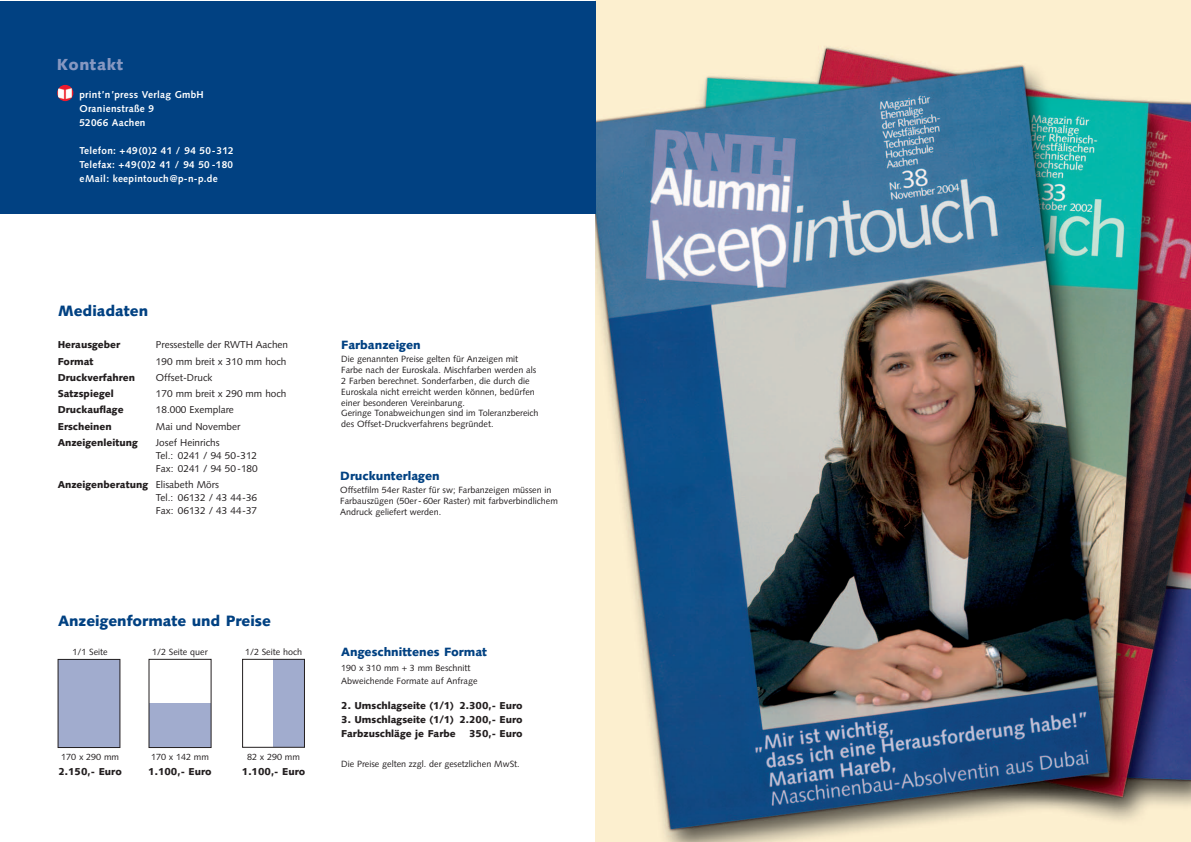
<style>
.page{position:relative;width:1191px;height:842px;background:#fff}
.page>*{position:absolute;margin:0;border:0;box-sizing:border-box;transform-origin:0 0}
.t1{font:900 16px "Syntax";letter-spacing:.03em;color:#8798c1}
.t2{font:900 15px "Syntax";color:#014182}
.t3{font:900 12px "Syntax";color:#014182}
.t4{font:10px/13px "Syntax";color:#231f20}
.t5{font:900 10px/14px "Syntax";color:#231f20}
.t6{font:700 10px/14px "Syntax";letter-spacing:.03em;color:#fff}
.t7{font:9px/10.8px "Syntax";color:#231f20}
.s1{font-weight:900}
</style>
<div class="page">
<img style="left:595px;top:1px;width:595px;height:841px">
<div style="left:0;top:1px;width:595px;height:212px;background:#014182"></div>
<div style="left:58px;top:659px;width:62px;height:88px;background:#a1acce"></div>
<div style="left:58px;top:659px;width:62px;height:89px;border:1px solid #231f20"></div>
<img style="left:57px;top:85px;width:16px;height:16px;border-radius:50%">
<svg style="left:148px;top:659px;width:157px;height:89px"></svg>
<h1 class="t1" style="left:57px;top:58px;width:68px">Kontakt</h1>
<p class="t6" style="left:79px;top:88px;width:126px">print’n’press Verlag GmbH<br>Oranienstraße 9<br>52066 Aachen</p>
<p class="t6" style="left:79px;top:144px;width:156px;text-align:justify">Telefon: +49(0)2 41 / 94 50-312<br>Telefax: +49(0)2 41 / 94 50 -180 eMail: keepintouch@p-n-p.de</p>
<h2 class="t2" style="left:58px;top:305px;width:91px">Mediadaten</h2>
<p class="t5" style="left:58px;top:339px;width:64px">Herausgeber</p>
<p class="t4" style="left:156px;top:339px;width:134px">Pressestelle der RWTH Aachen</p>
<p class="t5" style="left:58px;top:355px;width:37px">Format</p>
<p class="t4" style="left:156px;top:355px;width:132px">190 mm breit x 310 mm hoch</p>
<p class="t5" style="left:58px;top:371px;width:79px">Druckverfahren</p>
<p class="t4" style="left:156px;top:372px;width:58px">Offset-Druck</p>
<p class="t5" style="left:58px;top:387px;width:57px">Satzspiegel</p>
<p class="t4" style="left:156px;top:388px;width:132px">170 mm breit x 290 mm hoch</p>
<p class="t5" style="left:58px;top:404px;width:67px">Druckauflage</p>
<p class="t4" style="left:156px;top:404px;width:79px">18.000 Exemplare</p>
<p class="t5" style="left:58px;top:420px;width:56px">Erscheinen</p>
<p class="t4" style="left:156px;top:421px;width:86px">Mai und November</p>
<p class="t5" style="left:58px;top:436px;width:82px">Anzeigenleitung</p>
<p class="t4" style="left:156px;top:437px;width:103px">Josef Heinrichs<br>Tel.: 0241 / 94 50-312<br>Fax: 0241 / 94 50-180</p>
<p class="t4" style="left:156px;top:479px;width:103px;text-indent:-98px"><span class="s1">Anzeigenberatung</span> Elisabeth Mörs<br>Tel.: 06132 / 43 44-36<br>Fax: 06132 / 43 44-37</p>
<h3 class="t3" style="left:341px;top:340px;width:81px">Farbanzeigen</h3>
<p class="t7" style="left:341px;top:355px;width:199px">Die genannten Preise gelten für Anzeigen mit Farbe nach der Euroskala. Mischfarben werden als 2 Farben berechnet. Sonderfarben, die durch die Euroskala nicht erreicht werden können, bedürfen einer besonderen Vereinbarung.<br>Geringe Tonabweichungen sind im Toleranzbereich des Offset-Druckverfahrens begründet.</p>
<h3 class="t3" style="left:340px;top:471px;width:101px">Druckunterlagen</h3>
<p class="t7" style="left:340px;top:486px;width:219px">Offsetfilm 54er Raster für sw; Farbanzeigen müssen in<br>Farbauszügen (50er- 60er Raster) mit farbverbindlichem<br>Andruck geliefert werden.</p>
<h2 class="t2" style="left:58px;top:615px;width:214px">Anzeigenformate und Preise</h2>
<p class="t7" style="left:72px;top:648px;width:37px">1/1 Seite</p>
<p class="t7" style="left:152px;top:648px;width:57px">1/2 Seite quer</p>
<p class="t7" style="left:245px;top:648px;width:58px">1/2 Seite hoch</p>
<p class="t7" style="left:61px;top:753px;width:59px">170 x 290 mm</p>
<p class="t7" style="left:151px;top:753px;width:59px">170 x 142 mm</p>
<p class="t7" style="left:247px;top:753px;width:54px">82 x 290 mm</p>
<p class="t5" style="left:58px;top:766px;width:65px">2.150,- Euro</p>
<p class="t5" style="left:148px;top:766px;width:65px">1.100,- Euro</p>
<p class="t5" style="left:242px;top:766px;width:65px">1.100,- Euro</p>
<h3 class="t3" style="left:341px;top:647px;width:147px">Angeschnittenes Format</h3>
<p class="t7" style="left:341px;top:662px;width:138px;line-height:13px">190 x 310 mm + 3 mm Beschnitt<br>Abweichende Formate auf Anfrage</p>
<p class="t5" style="left:341px;top:699px;width:183px">2. Umschlagseite (1/1) 2.300,- Euro</p>
<p class="t5" style="left:341px;top:713px;width:183px">3. Umschlagseite (1/1) 2.200,- Euro<br>Farbzuschläge je Farbe</p>
<p class="t5" style="left:469px;top:727px;width:55px">350,- Euro</p>
<p class="t7" style="left:341px;top:759px;width:180px">Die Preise gelten zzgl. der gesetzlichen MwSt.</p>
</div>
